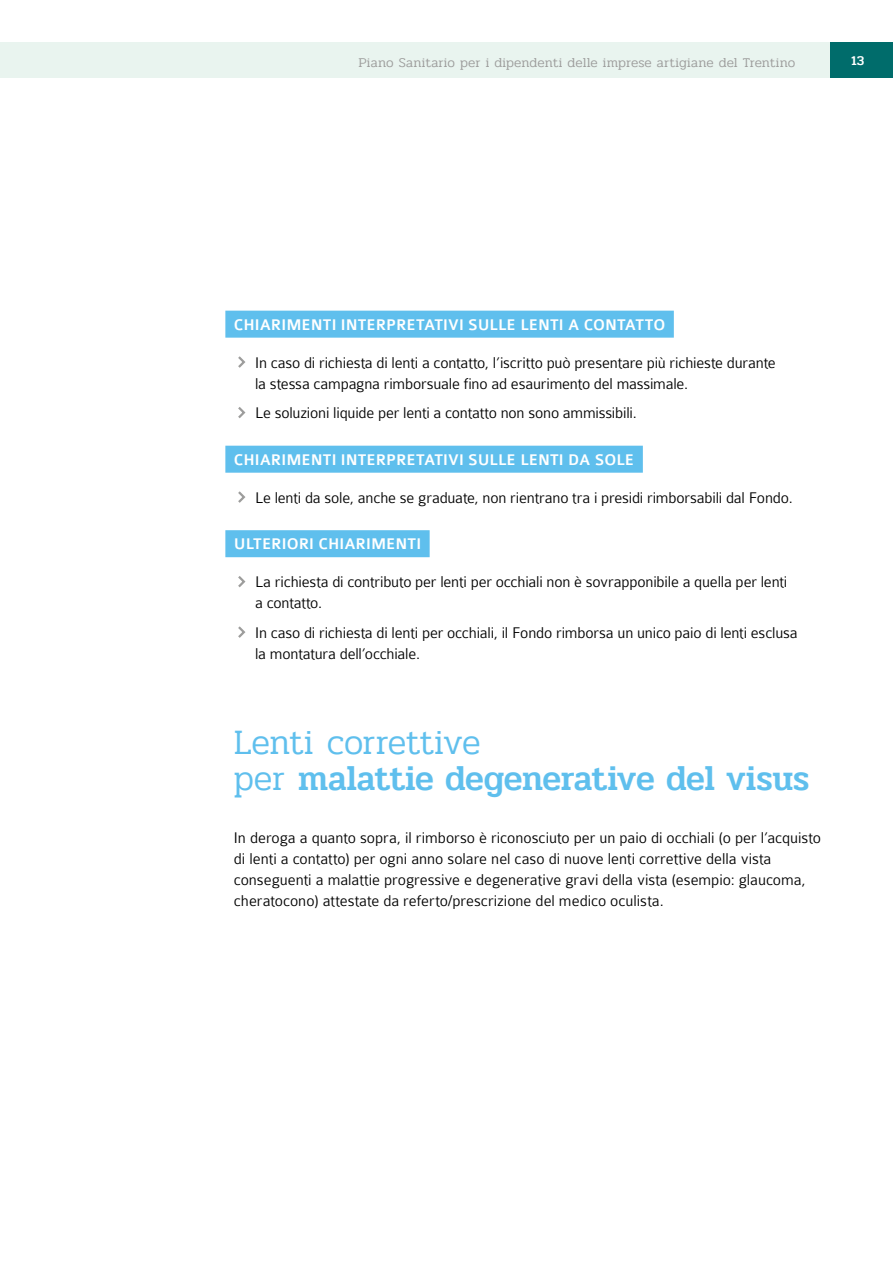
<style>
.page{position:relative;width:893px;height:1263px;background:#fff}
.page>*{position:absolute;margin:0;border:0;box-sizing:border-box;transform-origin:0 0}
.t1{font:500 36px/36px "Pridi";letter-spacing:-.01em;color:#5fbfed;scale:.96 1}
.t2{font:300 16.5px/21px "Colaborate";letter-spacing:-.005em;color:#000}
.t3{font:500 16.5px "Colaborate";color:#fff}
.t4{font:300 13.5px "Pridi";letter-spacing:.005em;color:#9d9d9c}
.t5{font:500 13.5px "Pridi";color:#fff}
.s1{font-weight:300}
</style>
<div class="page">
<div style="left:829px;top:43px;width:64px;height:35px;background:#006c6b"></div>
<div style="left:0;top:43px;width:829px;height:35px;background:#e9f4ef"></div>
<div style="left:225px;top:311px;width:449px;height:27px;background:#5fbfed"></div>
<div style="left:225px;top:446px;width:418px;height:27px;background:#5fbfed"></div>
<div style="left:225px;top:530px;width:205px;height:27px;background:#5fbfed"></div>
<svg style="left:238px;top:356px;width:8px;height:12px"></svg>
<svg style="left:238px;top:407px;width:8px;height:11px"></svg>
<svg style="left:238px;top:491px;width:8px;height:12px"></svg>
<svg style="left:238px;top:576px;width:8px;height:12px"></svg>
<svg style="left:238px;top:626px;width:8px;height:12px"></svg>
<p class="t4" style="left:358px;top:53px;width:438px">Piano Sanitario per i dipendenti delle imprese artigiane del Trentino</p>
<p class="t5" style="left:851px;top:50px;width:15px">13</p>
<p class="t3" style="left:234px;top:316px;width:433px">CHIARIMENTI INTERPRETATIVI SULLE LENTI A CONTATTO</p>
<p class="t2" style="left:255px;top:352px;width:522px">In caso di richiesta di lenti a contatto, l’iscritto può presentare più richieste durante la stessa campagna rimborsuale fino ad esaurimento del massimale.</p>
<p class="t2" style="left:255px;top:403px;width:383px">Le soluzioni liquide per lenti a contatto non sono ammissibili.</p>
<p class="t3" style="left:234px;top:451px;width:402px">CHIARIMENTI INTERPRETATIVI SULLE LENTI DA SOLE</p>
<p class="t2" style="left:255px;top:487px;width:539px">Le lenti da sole, anche se graduate, non rientrano tra i presidi rimborsabili dal Fondo.</p>
<p class="t3" style="left:234px;top:536px;width:189px">ULTERIORI CHIARIMENTI</p>
<p class="t2" style="left:255px;top:572px;width:534px">La richiesta di contributo per lenti per occhiali non è sovrapponibile a quella per lenti a contatto.</p>
<p class="t2" style="left:255px;top:622px;width:544px">In caso di richiesta di lenti per occhiali, il Fondo rimborsa un unico paio di lenti esclusa la montatura dell’occhiale.</p>
<h1 class="t1" style="left:234px;top:725px;width:601px"><span class="s1">Lenti correttive<br>per</span> malattie degenerative del visus</h1>
<p class="t2" style="left:234px;top:827px;width:589px">In deroga a quanto sopra, il rimborso è riconosciuto per un paio di occhiali (o per l’acquisto di lenti a contatto) per ogni anno solare nel caso di nuove lenti correttive della vista conseguenti a malattie progressive e degenerative gravi della vista (esempio: glaucoma, cheratocono) attestate da referto/prescrizione del medico oculista.</p>
</div>
